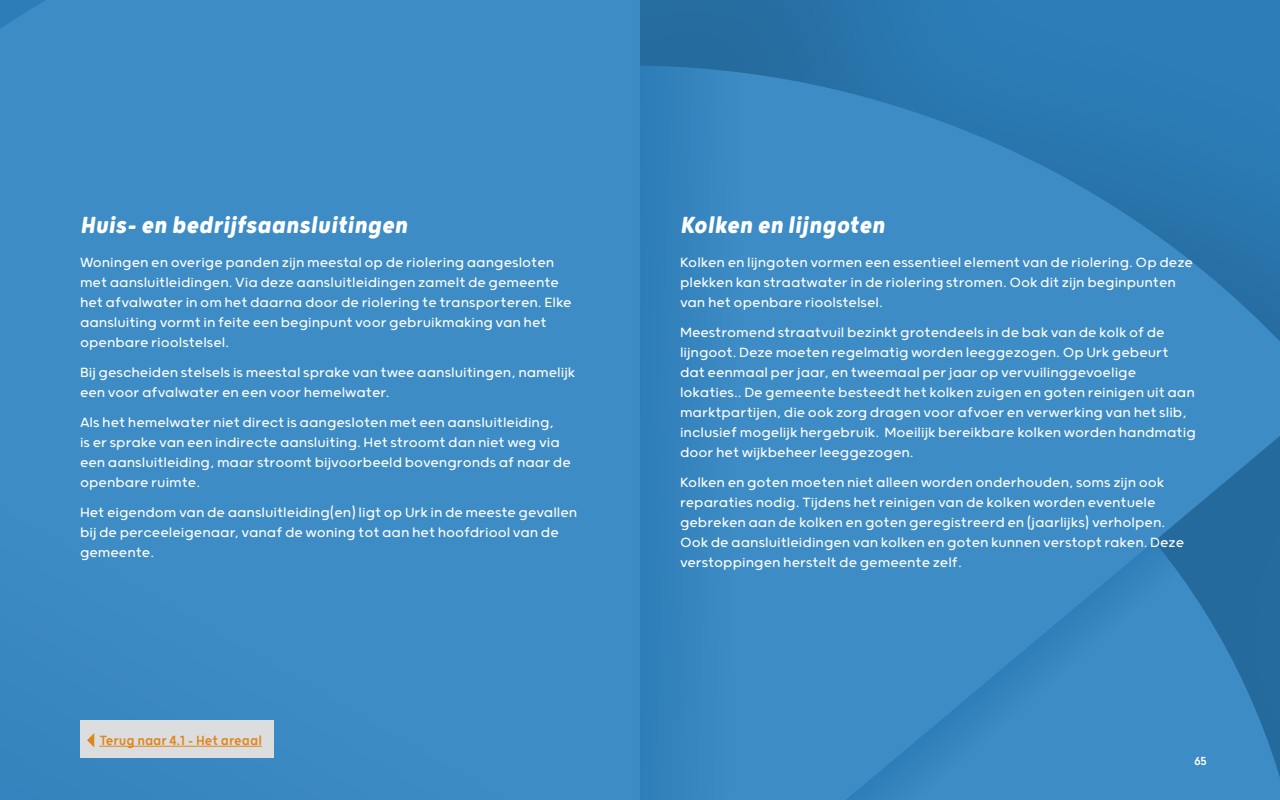
<style>
.page{position:relative;width:1280px;height:800px;background:#fff}
.page>*{position:absolute;margin:0;border:0;box-sizing:border-box;transform-origin:0 0}
.t1{font:italic 700 28px "Grold Rounded Slim";color:#fff}
.t2{font:300 16px/20px "Grold Rounded";color:#fff}
.t3{font:16px "Grold Rounded Slim";color:#e0861a}
.t4{font:14px "Grold Rounded Slim";color:#fff}
</style>
<div class="page">
<img style="left:640px;top:0;width:640px;height:66px">
<svg style="left:640px;top:66px;width:640px;height:734px;background:#3886c0"></svg>
<div style="left:0;top:0;width:640px;height:800px;background:#3e8cc6"></div>
<div style="left:80px;top:720px;width:194px;height:38px;background:#dcddde"></div>
<hr style="left:99px;top:746px;width:163px;height:1px;background:#e0861a">
<svg style="left:87px;top:733px;width:7px;height:14px"></svg>
<h1 class="t1" style="left:80px;top:208px;width:329px">Huis- en bedrijfsaansluitingen</h1>
<h1 class="t1" style="left:680px;top:208px;width:206px">Kolken en lijngoten</h1>
<p class="t2" style="left:80px;top:251px;width:493px">Woningen en overige panden zijn meestal op de riolering aangesloten met aansluitleidingen. Via deze aansluitleidingen zamelt de gemeente het afvalwater in om het daarna door de riolering te transporteren. Elke aansluiting vormt in feite een beginpunt voor gebruikmaking van het openbare rioolstelsel.</p>
<p class="t2" style="left:80px;top:361px;width:497px">Bij gescheiden stelsels is meestal sprake van twee aansluitingen, namelijk een voor afvalwater en een voor hemelwater.</p>
<p class="t2" style="left:80px;top:411px;width:492px">Als het hemelwater niet direct is aangesloten met een aansluitleiding,<br>is er sprake van een indirecte aansluiting. Het stroomt dan niet weg via een aansluitleiding, maar stroomt bijvoorbeeld bovengronds af naar de openbare ruimte.</p>
<p class="t2" style="left:80px;top:501px;width:499px">Het eigendom van de aansluitleiding(en) ligt op Urk in de meeste gevallen bij de perceeleigenaar, vanaf de woning tot aan het hoofdriool van de gemeente.</p>
<p class="t2" style="left:680px;top:251px;width:514px">Kolken en lijngoten vormen een essentieel element van de riolering. Op deze plekken kan straatwater in de riolering stromen. Ook dit zijn beginpunten van het openbare rioolstelsel.</p>
<p class="t2" style="left:680px;top:321px;width:517px">Meestromend straatvuil bezinkt grotendeels in de bak van de kolk of de lijngoot. Deze moeten regelmatig worden leeggezogen. Op Urk gebeurt dat eenmaal per jaar, en tweemaal per jaar op vervuilinggevoelige lokaties.. De gemeente besteedt het kolken zuigen en goten reinigen uit aan marktpartijen, die ook zorg dragen voor afvoer en verwerking van het slib, inclusief mogelijk hergebruik. Moeilijk bereikbare kolken worden handmatig door het wijkbeheer leeggezogen.</p>
<p class="t2" style="left:680px;top:471px;width:506px">Kolken en goten moeten niet alleen worden onderhouden, soms zijn ook reparaties nodig. Tijdens het reinigen van de kolken worden eventuele gebreken aan de kolken en goten geregistreerd en (jaarlijks) verholpen.<br>Ook de aansluitleidingen van kolken en goten kunnen verstopt raken. Deze verstoppingen herstelt de gemeente zelf.</p>
<p class="t3" style="left:99px;top:730px;width:164px">Terug naar 4.1 - Het areaal</p>
<p class="t4" style="left:1194px;top:752px;width:14px">65</p>
</div>
